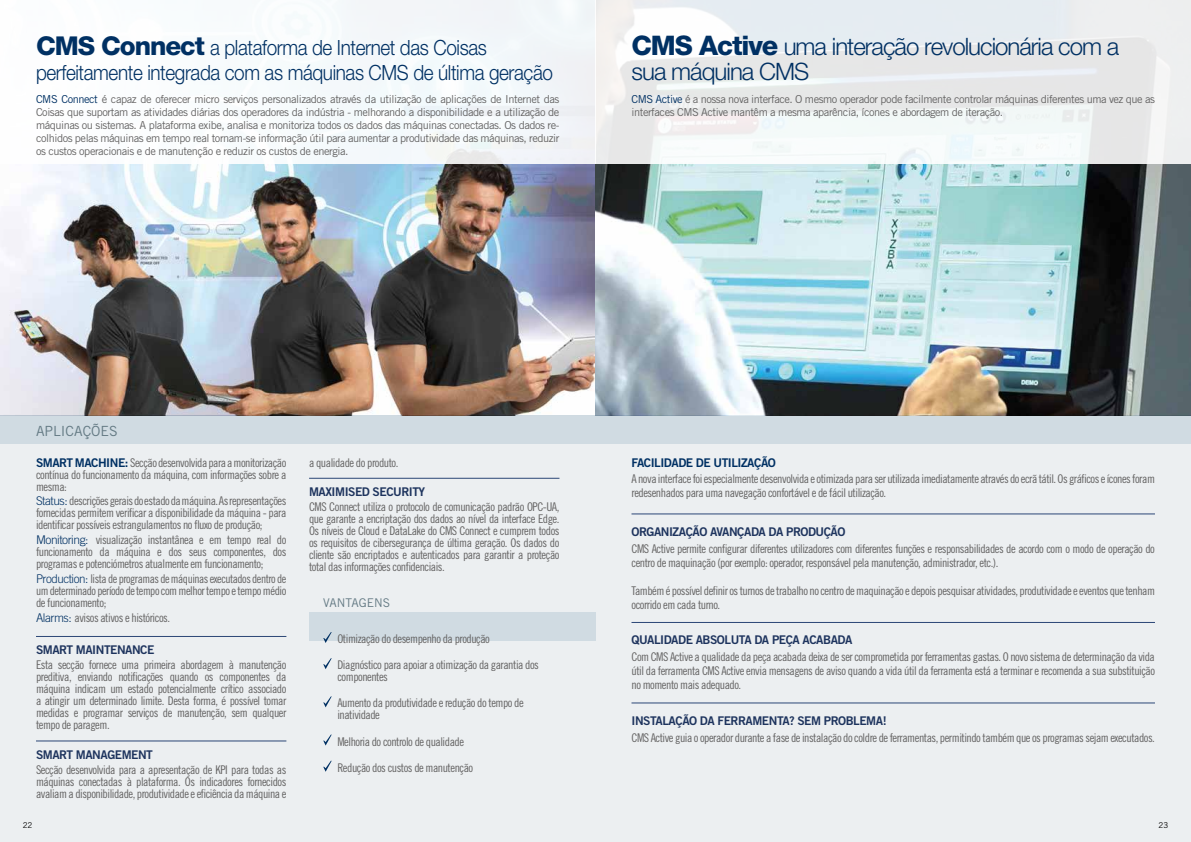
<style>
.page{position:relative;width:1191px;height:842px;background:#fff}
.page>*{position:absolute;margin:0;border:0;box-sizing:border-box;transform-origin:0 0}
.t1{font:300 24px/25px "Helvetica Neue LT Std";letter-spacing:-.04em;color:#003063}
.t2{font:300 21px/25px "Helvetica Neue LT Std";letter-spacing:-.02em;color:#003063;scale:.9 1}
.t3{font:14px "Trade Gothic LT Std";color:#647a84}
.t4{font:12px/12px "Trade Gothic LT Std Cn 18";letter-spacing:-.04em;color:#646363;text-align:justify}
.t5{font:12px "Trade Gothic LT Std Bd 2";letter-spacing:-.04em;color:#1e345e}
.t6{font:12px "Trade Gothic LT Std Bd 2";letter-spacing:-.04em;color:#003063}
.t7{font:12px "Trade Gothic LT Std";color:#647a84}
.t8{font:11px/13px "Trade Gothic LT Std";letter-spacing:-.04em;color:#646363;text-align:justify}
.t9{font:8px "Trade Gothic LT Std";color:#000}
.s1{font-weight:800;font-size:26px}
.s2{color:#003063}
.s3{font-weight:800;font-size:27px}
.s4{font-family:"Trade Gothic LT Std Bd 2";color:#003063}
.s5{font-family:"Trade Gothic LT Std";font-weight:300;color:#003063}
</style>
<div class="page">
<img style="left:0;top:164px;width:1191px;height:251px">
<div style="left:0;top:415px;width:1191px;height:427px;background:#eceff1"></div>
<div style="left:0;top:0;width:595px;height:164px;background:#f7fbfc"></div>
<svg style="left:596px;top:0;width:595px;height:164px"></svg>
<div style="left:0;top:415px;width:1191px;height:29px;background:#d0dbe2"></div>
<div style="left:309px;top:612px;width:286px;height:29px;background:#d0dbe2"></div>
<hr style="left:36px;top:636px;width:250px;height:1px;background:#2f4b7d">
<hr style="left:36px;top:741px;width:250px;height:1px;background:#2f4b7d">
<hr style="left:309px;top:478px;width:250px;height:1px;background:#2f4b7d">
<svg style="left:323px;top:632px;width:9px;height:11px"></svg>
<svg style="left:323px;top:658px;width:9px;height:11px"></svg>
<svg style="left:323px;top:696px;width:9px;height:11px"></svg>
<svg style="left:323px;top:734px;width:9px;height:11px"></svg>
<svg style="left:323px;top:761px;width:9px;height:11px"></svg>
<hr style="left:631px;top:514px;width:524px;height:1px;background:#2f4b7d">
<hr style="left:631px;top:622px;width:524px;height:1px;background:#2f4b7d">
<hr style="left:631px;top:703px;width:524px;height:1px;background:#2f4b7d">
<h2 class="t2" style="left:36px;top:34px;width:576px"><span class="s1">CMS Connect</span> a plataforma de Internet das Coisas perfeitamente integrada com as máquinas CMS de última geração</h2>
<p class="t8" style="left:36px;top:92px;width:525px"><span class="s2">CMS Connect</span> é capaz de oferecer micro serviços personalizados através da utilização de aplicações de Internet das Coisas que suportam as atividades diárias dos operadores da indústria - melhorando a disponibilidade e a utilização de máquinas ou sistemas. A plataforma exibe, analisa e monitoriza todos os dados das máquinas conectadas. Os dados re&shy;colhidos pelas máquinas em tempo real tornam-se informação útil para aumentar a produtividade das máquinas, reduzir os custos operacionais e de manutenção e reduzir os custos de energia.</p>
<h1 class="t1" style="left:631px;top:34px;width:489px"><span class="s3">CMS Active</span> uma interação revolucionária com a sua máquina CMS</h1>
<p class="t8" style="left:631px;top:93px;width:525px"><span class="s2">CMS Active</span> é a nossa nova interface. O mesmo operador pode facilmente controlar máquinas diferentes uma vez que as interfaces CMS Active mantêm a mesma aparência, ícones e abordagem de iteração.</p>
<p class="t3" style="left:36px;top:422px;width:83px">APLICAÇÕES</p>
<p class="t4" style="left:36px;top:456px;width:252px"><span class="s4">SMART MACHINE:</span> Secção desenvolvida para a monitorização contínua do funcionamento da máquina, com informações sobre a mesma:</p>
<p class="t4" style="left:36px;top:495px;width:252px"><span class="s5">Status:</span> descrições gerais do estado da máquina. As representações fornecidas permitem verificar a disponibilidade da máquina - para identificar possíveis estrangulamentos no fluxo de produção;</p>
<p class="t4" style="left:36px;top:534px;width:252px"><span class="s5">Monitoring:</span> visualização instantânea e em tempo real do funcionamento da máquina e dos seus componentes, dos programas e potenciómetros atualmente em funcionamento;</p>
<p class="t4" style="left:36px;top:573px;width:252px"><span class="s5">Production:</span> lista de programas de máquinas executados dentro de um determinado período de tempo com melhor tempo e tempo médio de funcionamento;</p>
<p class="t4" style="left:36px;top:611px;width:135px"><span class="s5">Alarms:</span> avisos ativos e históricos.</p>
<p class="t5" style="left:36px;top:643px;width:120px">SMART MAINTENANCE</p>
<p class="t4" style="left:36px;top:659px;width:252px">Esta secção fornece uma primeira abordagem à manutenção preditiva, enviando notificações quando os componentes da máquina indicam um estado potencialmente crítico associado a atingir um determinado limite. Desta forma, é possível tomar medidas e programar serviços de manutenção, sem qualquer tempo de paragem.</p>
<p class="t5" style="left:36px;top:747px;width:118px">SMART MANAGEMENT</p>
<p class="t4" style="left:36px;top:763px;width:252px">Secção desenvolvida para a apresentação de KPI para todas as máquinas conectadas à plataforma. Os indicadores fornecidos avaliam a disponibilidade, produtividade e eficiência da máquina e</p>
<p class="t4" style="left:309px;top:456px;width:91px">a qualidade do produto.</p>
<p class="t5" style="left:309px;top:484px;width:118px">MAXIMISED SECURITY</p>
<p class="t4" style="left:309px;top:501px;width:252px">CMS Connect utiliza o protocolo de comunicação padrão OPC-UA, que garante a encriptação dos dados ao nível da interface Edge.<br>Os níveis de Cloud e DataLake do CMS Connect e cumprem todos os requisitos de cibersegurança de última geração. Os dados do cliente são encriptados e autenticados para garantir a proteção total das informações confidenciais.</p>
<p class="t7" style="left:323px;top:595px;width:68px">VANTAGENS</p>
<p class="t4" style="left:337px;top:625px;width:203px;line-height:26.2px">Otimização do desempenho da produção<br>Diagnóstico para apoiar a otimização da garantia dos</p>
<p class="t4" style="left:337px;top:664px;width:188px;line-height:26.2px">componentes<br>Aumento da produtividade e redução do tempo de</p>
<p class="t4" style="left:337px;top:702px;width:137px;line-height:26.2px;text-align:left">inatividade<br>Melhoria do controlo de qualidade<br>Redução dos custos de manutenção</p>
<p class="t6" style="left:631px;top:455px;width:146px">FACILIDADE DE UTILIZAÇÃO</p>
<p class="t4" style="left:631px;top:472px;width:525px;line-height:14px">A nova interface foi especialmente desenvolvida e otimizada para ser utilizada imediatamente através do ecrã tátil. Os gráficos e ícones foram redesenhados para uma navegação confortável e de fácil utilização.</p>
<p class="t5" style="left:631px;top:524px;width:215px">ORGANIZAÇÃO AVANÇADA DA PRODUÇÃO</p>
<p class="t4" style="left:631px;top:541px;width:525px;line-height:14px">CMS Active permite configurar diferentes utilizadores com diferentes funções e responsabilidades de acordo com o modo de operação do centro de maquinação (por exemplo: operador, responsável pela manutenção, administrador, etc.).</p>
<p class="t4" style="left:631px;top:583px;width:525px;line-height:14px">Também é possível definir os turnos de trabalho no centro de maquinação e depois pesquisar atividades, produtividade e eventos que tenham ocorrido em cada turno.</p>
<p class="t5" style="left:631px;top:633px;width:222px">QUALIDADE ABSOLUTA DA PEÇA ACABADA</p>
<p class="t4" style="left:631px;top:650px;width:525px;line-height:14px">Com CMS Active a qualidade da peça acabada deixa de ser comprometida por ferramentas gastas. O novo sistema de determinação da vida útil da ferramenta CMS Active envia mensagens de aviso quando a vida útil da ferramenta está a terminar e recomenda a sua substituição no momento mais adequado.</p>
<p class="t5" style="left:631px;top:713px;width:257px">INSTALAÇÃO DA FERRAMENTA? SEM PROBLEMA!</p>
<p class="t4" style="left:631px;top:731px;width:525px">CMS Active guia o operador durante a fase de instalação do coldre de ferramentas, permitindo também que os programas sejam executados.</p>
<p class="t9" style="left:23px;top:820px;width:11px">22</p>
<p class="t9" style="left:1158px;top:820px;width:11px">23</p>
</div>
